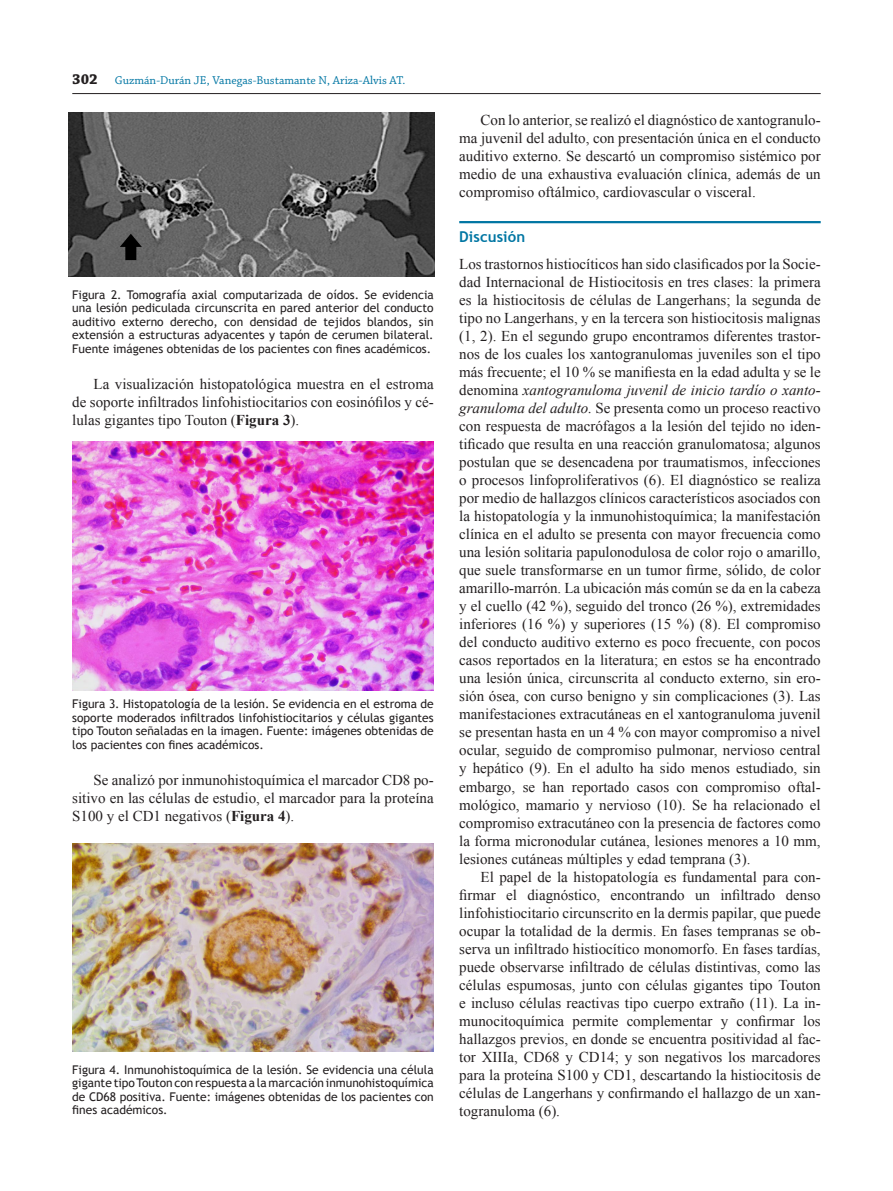
<style>
.page{position:relative;width:893px;height:1191px;background:#fff}
.page>*{position:absolute;margin:0;border:0;box-sizing:border-box;transform-origin:0 0}
.TEXTO_GENERAL{font:15px/18px "Times New Roman";color:#231f20;text-align:justify}
.TITULO_CON_LINEA{font:700 15px "Trebuchet MS";letter-spacing:.005em;color:#0076a3}
.FIGURA_XX{font:12px/13.5px "Trebuchet MS";color:#231f20;text-align:justify}
.t1{font:12px "Chaparral Pro";color:#0076a3}
.s1{font-weight:700;font-size:15px;color:#231f20}
.s2{font-weight:700}
.s3{font-style:italic}
</style>
<div class="page">
<hr style="left:72px;top:93px;width:749px;height:1px;background:#231f20">
<hr style="left:459px;top:221px;width:362px;height:2px;background:#0076a3">
<img style="left:69px;top:113px;width:365px;height:164px">
<img style="left:72px;top:441px;width:362px;height:250px">
<img style="left:73px;top:843px;width:361px;height:208px">
<svg style="left:120px;top:234px;width:22px;height:26px"></svg>
<p class="t1" style="left:72px;top:74px;width:335px"><span class="s1">302</span> Guzmán-Durán JE, Vanegas-Bustamante N, Ariza-Alvis AT.</p>
<p class="FIGURA_XX" style="left:72px;top:288px;width:363px">Figura 2. Tomografía axial computarizada de oídos. Se evidencia una lesión pediculada circunscrita en pared anterior del conducto auditivo externo derecho, con densidad de tejidos blandos, sin extensión a estructuras adyacentes y tapón de cerumen bilateral.<br>Fuente imágenes obtenidas de los pacientes con fines académicos.</p>
<p class="TEXTO_GENERAL" style="left:72px;top:374px;width:363px;text-indent:21px">La visualización histopatológica muestra en el estroma de soporte infiltrados linfohistiocitarios con eosinófilos y cé&shy;lulas gigantes tipo Touton (<span class="s2">Figura 3</span>).</p>
<p class="FIGURA_XX" style="left:72px;top:697px;width:363px">Figura 3. Histopatología de la lesión. Se evidencia en el estroma de soporte moderados infiltrados linfohistiocitarios y células gigantes tipo Touton señaladas en la imagen. Fuente: imágenes obtenidas de los pacientes con fines académicos.</p>
<p class="TEXTO_GENERAL" style="left:72px;top:770px;width:363px;text-indent:21px">Se analizó por inmunohistoquímica el marcador CD8 po&shy;sitivo en las células de estudio, el marcador para la proteína S100 y el CD1 negativos (<span class="s2">Figura 4</span>).</p>
<p class="FIGURA_XX" style="left:72px;top:1063px;width:363px">Figura 4. Inmunohistoquímica de la lesión. Se evidencia una célula gigante tipo Touton con respuesta a la marcación inmunohistoquímica de CD68 positiva. Fuente: imágenes obtenidas de los pacientes con fines académicos.</p>
<p class="TEXTO_GENERAL" style="left:459px;top:111px;width:363px;text-indent:21px">Con lo anterior, se realizó el diagnóstico de xantogranulo&shy;ma juvenil del adulto, con presentación única en el conducto auditivo externo. Se descartó un compromiso sistémico por medio de una exhaustiva evaluación clínica, además de un compromiso oftálmico, cardiovascular o visceral.</p>
<p class="TITULO_CON_LINEA" style="left:459px;top:228px;width:68px">Discusión</p>
<p class="TEXTO_GENERAL" style="left:459px;top:255px;width:363px">Los trastornos histiocíticos han sido clasificados por la Socie&shy;dad Internacional de Histiocitosis en tres clases: la primera es la histiocitosis de células de Langerhans; la segunda de tipo no Langerhans, y en la tercera son histiocitosis malignas (1, 2). En el segundo grupo encontramos diferentes trastor&shy;nos de los cuales los xantogranulomas juveniles son el tipo más frecuente; el 10 % se manifiesta en la edad adulta y se le denomina <span class="s3">xantogranuloma juvenil de inicio tardío o xanto&shy;granuloma del adulto.</span> Se presenta como un proceso reactivo con respuesta de macrófagos a la lesión del tejido no iden&shy;tificado que resulta en una reacción granulomatosa; algunos postulan que se desencadena por traumatismos, infecciones o procesos linfoproliferativos (6). El diagnóstico se realiza por medio de hallazgos clínicos característicos asociados con la histopatología y la inmunohistoquímica; la manifestación clínica en el adulto se presenta con mayor frecuencia como una lesión solitaria papulonodulosa de color rojo o amarillo, que suele transformarse en un tumor firme, sólido, de color amarillo-marrón. La ubicación más común se da en la cabeza y el cuello (42 %), seguido del tronco (26 %), extremidades inferiores (16 %) y superiores (15 %) (8). El compromiso del conducto auditivo externo es poco frecuente, con pocos casos reportados en la literatura; en estos se ha encontrado una lesión única, circunscrita al conducto externo, sin ero&shy;sión ósea, con curso benigno y sin complicaciones (3). Las manifestaciones extracutáneas en el xantogranuloma juvenil se presentan hasta en un 4 % con mayor compromiso a nivel ocular, seguido de compromiso pulmonar, nervioso central y hepático (9). En el adulto ha sido menos estudiado, sin embargo, se han reportado casos con compromiso oftal&shy;mológico, mamario y nervioso (10). Se ha relacionado el compromiso extracutáneo con la presencia de factores como la forma micronodular cutánea, lesiones menores a 10 mm, lesiones cutáneas múltiples y edad temprana (3).</p>
<p class="TEXTO_GENERAL" style="left:459px;top:867px;width:363px;text-indent:21px">El papel de la histopatología es fundamental para con&shy;firmar el diagnóstico, encontrando un infiltrado denso linfohistiocitario circunscrito en la dermis papilar, que puede ocupar la totalidad de la dermis. En fases tempranas se ob&shy;serva un infiltrado histiocítico monomorfo. En fases tardías, puede observarse infiltrado de células distintivas, como las células espumosas, junto con células gigantes tipo Touton e incluso células reactivas tipo cuerpo extraño (11). La in&shy;munocitoquímica permite complementar y confirmar los hallazgos previos, en donde se encuentra positividad al fac&shy;tor XIIIa, CD68 y CD14; y son negativos los marcadores para la proteína S100 y CD1, descartando la histiocitosis de células de Langerhans y confirmando el hallazgo de un xan&shy;togranuloma (6).</p>
</div>
